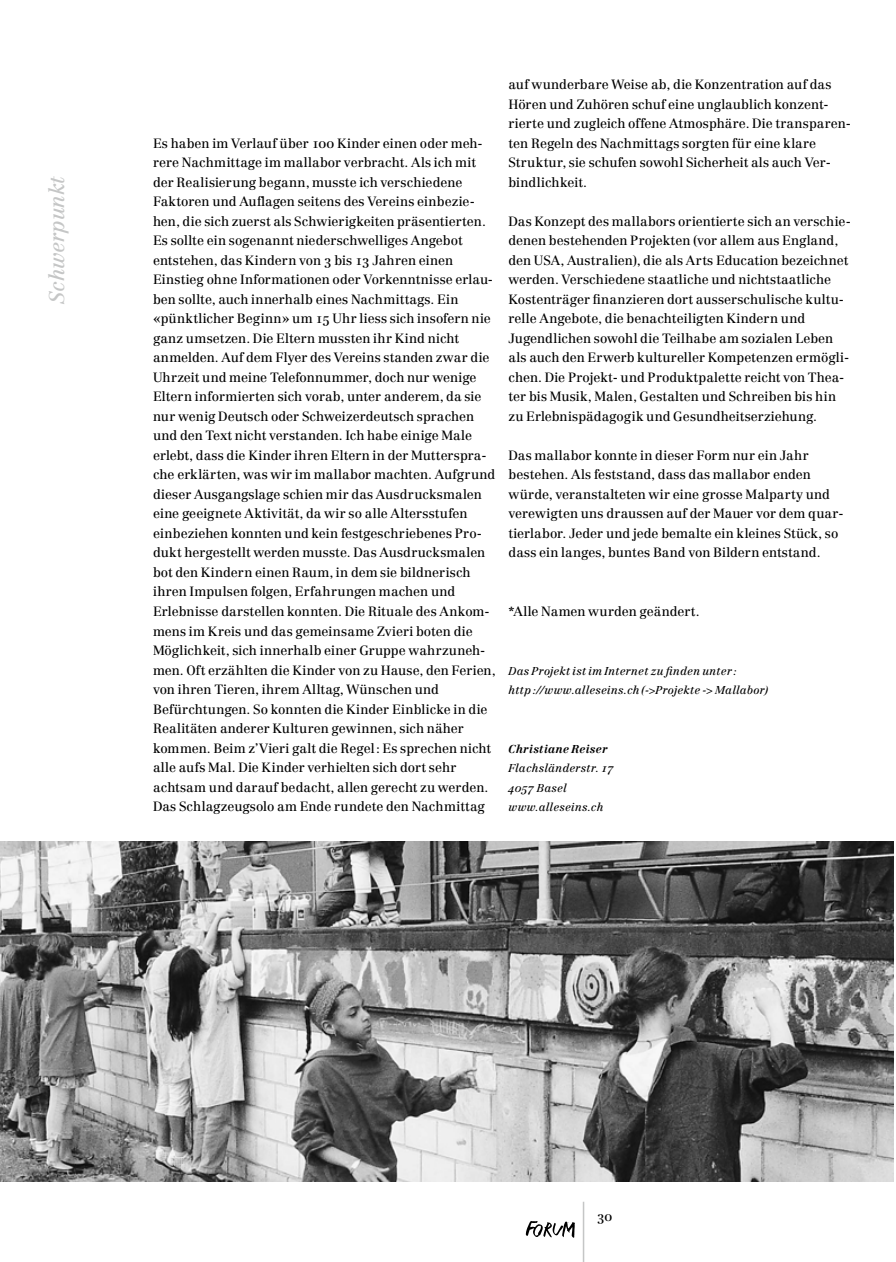
<style>
.page{position:relative;width:896px;height:1262px;background:#fff}
.page>*{position:absolute;margin:0;border:0;box-sizing:border-box;transform-origin:0 0}
.t1{font:italic 21px "Centennial LT Std";letter-spacing:-.005em;color:#c5c6c6}
.t2{font:13.2px/19.5px "Centennial LT Std";color:#000}
.t3{font:italic 11.25px/19.5px "Centennial LT Std";letter-spacing:.02em;color:#000}
.t4{font:italic 700 11.25px "Centennial LT Std";letter-spacing:.03em;color:#000}
</style>
<div class="page">
<hr style="left:582px;top:1201px;width:2px;height:60px;background:#c5c6c6">
<svg style="left:526px;top:1221px;width:49px;height:16px"></svg>
<img style="left:0;top:841px;width:893px;height:340px">
<h1 class="t1" style="left:44px;top:304px;width:130px;rotate:-90deg">Schwerpunkt</h1>
<p class="t2" style="left:153px;top:133px;width:344px">Es haben im Verlauf über 100 Kinder einen oder meh&shy;rere Nachmittage im mallabor verbracht. Als ich mit der Realisierung begann, musste ich verschiedene Faktoren und Auflagen seitens des Vereins einbezie&shy;hen, die sich zuerst als Schwierigkeiten präsentierten.<br>Es sollte ein sogenannt niederschwelliges Angebot entstehen, das Kindern von 3 bis 13 Jahren einen Einstieg ohne Informationen oder Vorkenntnisse erlau&shy;ben sollte, auch innerhalb eines Nachmittags. Ein «pünktlicher Beginn» um 15 Uhr liess sich insofern nie ganz umsetzen. Die Eltern mussten ihr Kind nicht anmelden. Auf dem Flyer des Vereins standen zwar die Uhrzeit und meine Telefonnummer, doch nur wenige Eltern informierten sich vorab, unter anderem, da sie nur wenig Deutsch oder Schweizerdeutsch sprachen und den Text nicht verstanden. Ich habe einige Male erlebt, dass die Kinder ihren Eltern in der Mutterspra&shy;che erklärten, was wir im mallabor machten. Aufgrund dieser Ausgangslage schien mir das Ausdrucksmalen eine geeignete Aktivität, da wir so alle Altersstufen einbeziehen konnten und kein festgeschriebenes Pro&shy;dukt hergestellt werden musste. Das Ausdrucksmalen bot den Kindern einen Raum, in dem sie bildnerisch ihren Impulsen folgen, Erfahrungen machen und Erlebnisse darstellen konnten. Die Rituale des Ankom&shy;mens im Kreis und das gemeinsame Zvieri boten die Möglichkeit, sich innerhalb einer Gruppe wahrzuneh&shy;men. Oft erzählten die Kinder von zu Hause, den Ferien, von ihren Tieren, ihrem Alltag, Wünschen und Befürchtungen. So konnten die Kinder Einblicke in die Realitäten anderer Kulturen gewinnen, sich näher kommen. Beim z’Vieri galt die Regel: Es sprechen nicht alle aufs Mal. Die Kinder verhielten sich dort sehr achtsam und darauf bedacht, allen gerecht zu werden.<br>Das Schlagzeugsolo am Ende rundete den Nachmittag</p>
<p class="t2" style="left:508px;top:75px;width:344px">auf wunderbare Weise ab, die Konzentration auf das Hören und Zuhören schuf eine unglaublich konzent&shy;rierte und zugleich offene Atmosphäre. Die transparen&shy;ten Regeln des Nachmittags sorgten für eine klare Struktur, sie schufen sowohl Sicherheit als auch Ver&shy;bindlichkeit.</p>
<p class="t2" style="left:508px;top:211px;width:344px">Das Konzept des mallabors orientierte sich an verschie&shy;denen bestehenden Projekten (vor allem aus England, den USA, Australien), die als Arts Education bezeichnet werden. Verschiedene staatliche und nichtstaatliche Kostenträger finanzieren dort ausserschulische kultu&shy;relle Angebote, die benachteiligten Kindern und Jugendlichen sowohl die Teilhabe am sozialen Leben als auch den Erwerb kultureller Kompetenzen ermögli&shy;chen. Die Projekt- und Produktpalette reicht von Thea&shy;ter bis Musik, Malen, Gestalten und Schreiben bis hin zu Erlebnispädagogik und Gesundheitserziehung.</p>
<p class="t2" style="left:508px;top:445px;width:336px">Das mallabor konnte in dieser Form nur ein Jahr bestehen. Als feststand, dass das mallabor enden würde, veranstalteten wir eine grosse Malparty und verewigten uns draussen auf der Mauer vor dem quar&shy;tierlabor. Jeder und jede bemalte ein kleines Stück, so dass ein langes, buntes Band von Bildern entstand.</p>
<p class="t2" style="left:508px;top:601px;width:193px">*Alle Namen wurden geändert.</p>
<p class="t3" style="left:508px;top:660px;width:261px">Das Projekt ist im Internet zu finden unter : http://www.alleseins.ch (-&gt;Projekte -&gt; Mallabor)</p>
<p class="t4" style="left:508px;top:741px;width:100px">Christiane Reiser</p>
<p class="t3" style="left:508px;top:758px;width:107px">Flachsländerstr. 17<br>4057 Basel www.alleseins.ch</p>
<p class="t2" style="left:596px;top:1206px;width:17px">30</p>
</div>
